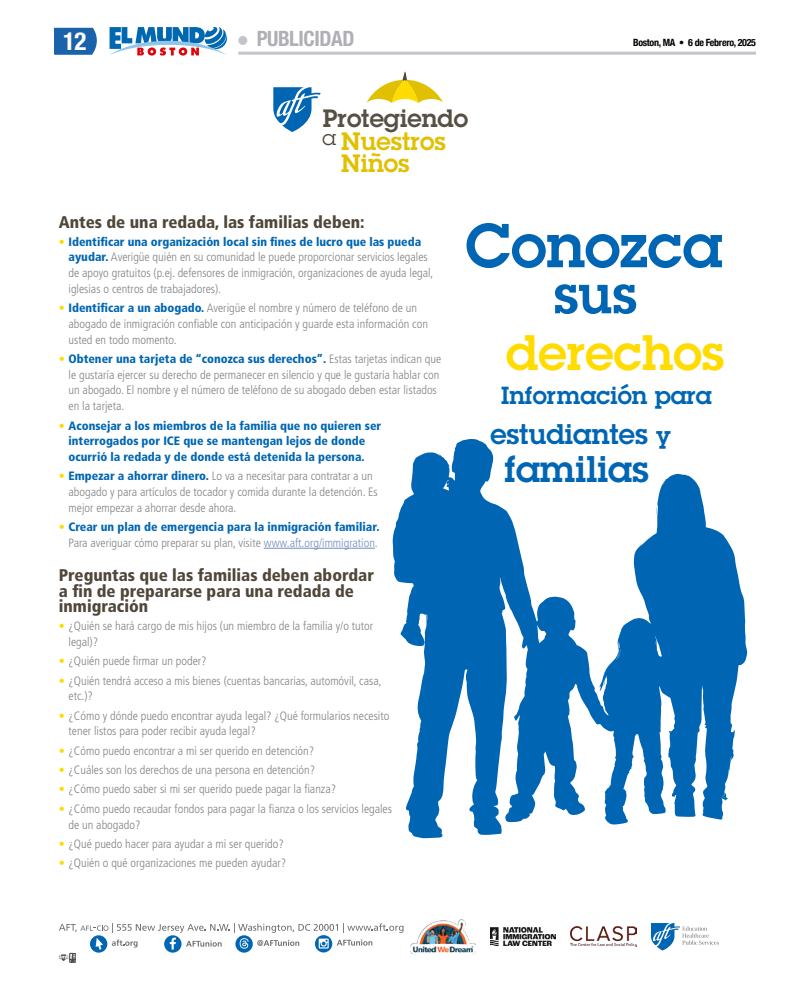
<style>
.page{position:relative;width:792px;height:990px;background:#fff}
.page>*{position:absolute;margin:0;border:0;box-sizing:border-box;transform-origin:0 0}
.t1{font:600 60.4px "Lubalin Graph Std";color:#0066b3}
.t2{font:600 53.3px "Lubalin Graph Std";color:#0066b3}
.t3{font:600 48.8px "Lubalin Graph Std";color:#ffdb00}
.t4{font:600 36.3px "Lubalin Graph Std";color:#0066b3}
.t5{font:600 27.8px "Lubalin Graph Std";color:#0066b3}
.t6{font:700 condensed 25px "Helvetica Neue";color:#fff}
.t7{font:600 24.6px/22.2px "Lubalin Graph Std";color:#e0c000}
.t8{font:600 24.6px "Lubalin Graph Std";color:#565044}
.t9{font:600 24.2px "Lubalin Graph Std";color:#0066b3}
.t10{font:700 condensed 21px "Helvetica Neue";letter-spacing:-.02em;color:#b0afb5}
.t11{font:20.8px "Lubalin Graph Std";color:#504639}
.t12{font:900 condensed 16.9px/15.7px "Frutiger LT Std";color:#504639}
.t13{font:300 condensed 12.1px/15.7px "Frutiger LT Std";color:#808285}
.t14{font:900 condensed 12.1px/15.7px "Frutiger LT Std";color:#0066b3;text-align:center}
.t15{font:700 condensed 10px "Helvetica Neue";letter-spacing:-.03em;color:#000}
.s1{font-weight:900;font-stretch:normal;color:#ffdb00}
.s2{font-weight:900;color:#0066b3}
.s3{font-stretch:normal;color:#ffdb00}
.s4{font-weight:300;color:#808285}
.s5{font-weight:300;color:#748cbd}
.s6{font-size:24.2px}
</style>
<div class="page">
<hr style="left:238px;top:52px;width:518px;height:3px;background:#c3c5ca">
<div style="left:238px;top:36px;width:9px;height:9px;background:#c3c5ca;border-radius:50%"></div>
<svg style="left:54px;top:28px;width:43px;height:27px"></svg>
<svg style="left:109px;top:27px;width:118px;height:29px"></svg>
<hr style="left:264px;top:548px;width:111px;height:1px;background:#748cbd">
<svg style="left:273px;top:87px;width:48px;height:45px"></svg>
<svg style="left:367px;top:72px;width:76px;height:31px"></svg>
<svg style="left:393px;top:439px;width:354px;height:399px;fill:#0066b3"></svg>
<svg style="left:730px;top:756px;width:2px;height:7px"></svg>
<svg style="left:663px;top:480px;width:3px;height:4px"></svg>
<svg style="left:721px;top:793px;width:4px;height:6px"></svg>
<svg style="left:616px;top:649px;width:5px;height:11px"></svg>
<svg style="left:657px;top:516px;width:2px;height:8px"></svg>
<svg style="left:603px;top:669px;width:3px;height:8px"></svg>
<img style="left:491px;top:928px;width:64px;height:18px">
<img style="left:411px;top:919px;width:64px;height:35px">
<svg style="left:651px;top:923px;width:68px;height:28px"></svg>
<img style="left:571px;top:927px;width:66px;height:20px">
<svg style="left:59px;top:923px;width:345px;height:40px"></svg>
<h3 class="t6" style="left:63px;top:20px;width:25px">12</h3>
<h3 class="t10" style="left:257px;top:21px;width:99px">PUBLICIDAD</h3>
<p class="t15" style="left:633px;top:35px;width:124px">Boston, MA • 6 de Febrero, 2025</p>
<h3 class="t8" style="left:323px;top:102px;width:147px">Protegiendo</h3>
<h3 class="t7" style="left:341px;top:130px;width:106px">Nuestros<br>Niños</h3>
<h3 class="t11" style="left:323px;top:125px;width:15px">a</h3>
<h3 class="t12" style="left:59px;top:214px;width:307px">Antes de una redada, las familias deben:</h3>
<p class="t13" style="left:69px;top:234px;width:366px;text-indent:-10px"><span class="s1">•</span> <span class="s2">Identificar una organización local sin fines de lucro que las pueda ayudar.</span> Averigüe quién en su comunidad le puede proporcionar servicios legales de apoyo gratuitos (p.ej. defensores de inmigración, organizaciones de ayuda legal, iglesias o centros de trabajadores).</p>
<p class="t13" style="left:69px;top:300px;width:361px;text-indent:-10px"><span class="s1">•</span> <span class="s2">Identificar a un abogado.</span> Averigüe el nombre y número de teléfono de un abogado de inmigración confiable con anticipación y guarde esta información con usted en todo momento.</p>
<p class="t13" style="left:69px;top:351px;width:374px;text-indent:-10px"><span class="s1">•</span> <span class="s2">Obtener una tarjeta de “conozca sus derechos”.</span> Estas tarjetas indican que le gustaría ejercer su derecho de permanecer en silencio y que le gustaría hablar con un abogado. El nombre y el número de teléfono de su abogado deben estar listados en la tarjeta.</p>
<p class="t14" style="left:59px;top:418px;width:324px"><span class="s3">•</span> Aconsejar a los miembros de la familia que no quieren ser interrogados por ICE que se mantengan lejos de donde ocurrió la redada y de donde está detenida la persona.</p>
<p class="t13" style="left:69px;top:469px;width:311px;text-indent:-10px"><span class="s1">•</span> <span class="s2">Empezar a ahorrar dinero.</span> Lo va a necesitar para contratar a un abogado y para artículos de tocador y comida durante la detención. Es mejor empezar a ahorrar desde ahora.</p>
<p class="t14" style="left:59px;top:519px;width:322px;text-align:right"><span class="s3">•</span> Crear un plan de emergencia para la inmigración familiar.<br><span class="s4">Para averiguar cómo preparar su plan, visite</span> <span class="s5">www.aft.org/immigration</span><span class="s4">.</span></p>
<h3 class="t12" style="left:59px;top:567px;width:317px">Preguntas que las familias deben abordar a fin de prepararse para una redada de inmigración</h3>
<p class="t13" style="left:69px;top:618px;width:306px;text-indent:-10px"><span class="s1">•</span> ¿Quién se hará cargo de mis hijos (un miembro de la familia y/o tutor legal)?</p>
<p class="t13" style="left:59px;top:653px;width:149px"><span class="s1">•</span> ¿Quién puede firmar un poder?</p>
<p class="t13" style="left:69px;top:673px;width:315px;text-indent:-10px"><span class="s1">•</span> ¿Quién tendrá acceso a mis bienes (cuentas bancarias, automóvil, casa, etc.)?</p>
<p class="t13" style="left:69px;top:708px;width:322px;text-indent:-10px"><span class="s1">•</span> ¿Cómo y dónde puedo encontrar ayuda legal? ¿Qué formularios necesito tener listos para poder recibir ayuda legal?</p>
<p class="t13" style="left:59px;top:743px;width:257px"><span class="s1">•</span> ¿Cómo puedo encontrar a mi ser querido en detención?</p>
<p class="t13" style="left:59px;top:762px;width:258px"><span class="s1">•</span> ¿Cuáles son los derechos de una persona en detención?</p>
<p class="t13" style="left:59px;top:782px;width:279px"><span class="s1">•</span> ¿Cómo puedo saber si mi ser querido puede pagar la fianza?</p>
<p class="t13" style="left:69px;top:801px;width:325px;text-indent:-10px"><span class="s1">•</span> ¿Cómo puedo recaudar fondos para pagar la fianza o los servicios legales de un abogado?</p>
<p class="t13" style="left:59px;top:836px;width:226px"><span class="s1">•</span> ¿Qué puedo hacer para ayudar a mi ser querido?</p>
<p class="t13" style="left:59px;top:855px;width:229px"><span class="s1">•</span> ¿Quién o qué organizaciones me pueden ayudar?</p>
<h1 class="t1" style="left:465px;top:206px;width:259px">Conozca</h1>
<h2 class="t2" style="left:554px;top:259px;width:85px">sus</h2>
<h3 class="t3" style="left:506px;top:320px;width:219px">derechos</h3>
<h3 class="t9" style="left:501px;top:379px;width:212px">Información para</h3>
<h3 class="t5" style="left:490px;top:415px;width:182px">estudiantes <span class="s6">y</span></h3>
<h3 class="t4" style="left:504px;top:445px;width:146px">familias</h3>
</div>
